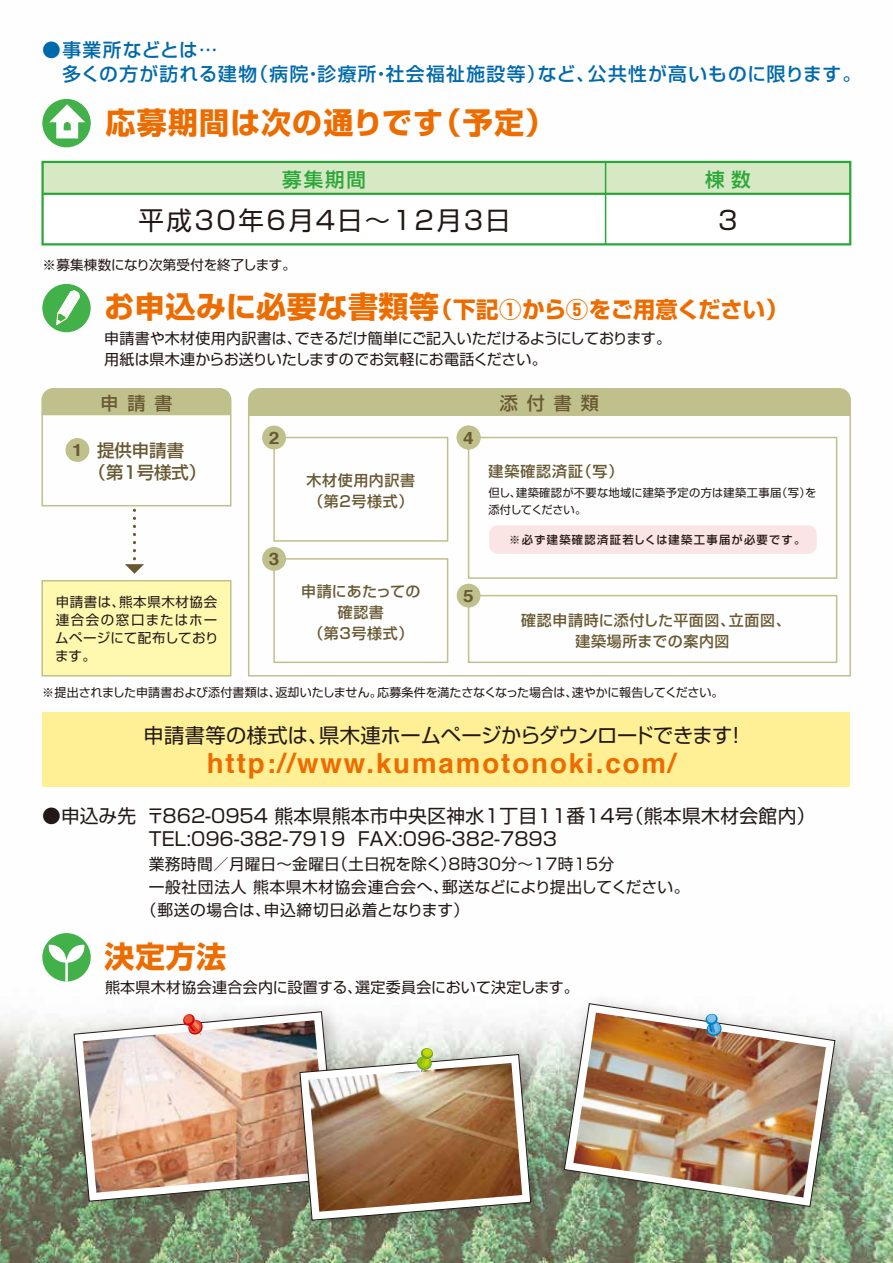
<style>
.page{position:relative;width:893px;height:1263px;background:#fff}
.page>*{position:absolute;margin:0;border:0;box-sizing:border-box;transform-origin:0 0}
.t1{font:700 30px "Shin Go Pro";letter-spacing:.04em;color:#ed6c00}
.t2{font:700 27.6px "Helvetica";letter-spacing:.07em;color:#ed6c00}
.t3{font:25.5px "Shin Go Pro";letter-spacing:.1em;color:#221815}
.t4{font:700 22.5px "Shin Go Pro";letter-spacing:-.005em;color:#ed6c00}
.t5{font:20.25px "Shin Go Pro";letter-spacing:-.01em;color:#221815}
.t6{font:500 19.5px "Shin Go Pro";color:#2aa738}
.t7{font:18.75px/23.2px "Shin Go Pro";letter-spacing:.01em;color:#221815}
.t8{font:500 18.75px/24px "Shin Go Pro";letter-spacing:.065em;color:#0069ac}
.t9{font:500 18px "Shin Go Pro";letter-spacing:.5em;color:#685932}
.t10{font:500 17.4px/22.5px "Shin Go Pro";color:#685932}
.t11{font:700 17.1px "Helvetica";color:#685932;scale:1.11 1}
.t12{font:15.75px "Shin Go Pro";letter-spacing:.02em;color:#221815}
.t13{font:15.75px "Shin Go Pro";letter-spacing:.04em;color:#221815}
.t14{font:500 15px/21px "Shin Go Pro";letter-spacing:.04em;color:#685932;text-align:center}
.t15{font:15px/21px "Shin Go Pro";color:#221815}
.t16{font:15px "Shin Go Pro";letter-spacing:.02em;color:#221815}
.t17{font:13.5px/18px "Shin Go Pro";letter-spacing:.025em;color:#221815;text-align:justify}
.t18{font:13.5px "Shin Go Pro";letter-spacing:-.01em;color:#221815}
.t19{font:12px "Shin Go Pro";letter-spacing:-.01em;color:#221815}
.t20{font:11.25px/17.2px "Shin Go Pro";letter-spacing:.025em;color:#221815}
.t21{font:500 11.25px "Shin Go Pro";letter-spacing:.12em;color:#221815}
.s1{font-size:30px}
</style>
<div class="page">
<img style="left:0;top:98px;width:893px;height:1165px">
<div style="left:42px;top:284px;width:49px;height:48px;background:#43b149;border-radius:50%"></div>
<svg style="left:56px;top:290px;width:24px;height:35px"></svg>
<div style="left:42px;top:712px;width:808px;height:74px;background:#fff096"></div>
<svg style="left:247px;top:387px;width:605px;height:290px"></svg>
<div style="left:41px;top:580px;width:190px;height:96px;background:#fff9b0;border:2px solid #c0c08c"></div>
<svg style="left:41px;top:387px;width:191px;height:187px"></svg>
<div style="left:42px;top:99px;width:49px;height:48px;background:#43b149;border-radius:50%"></div>
<svg style="left:49px;top:104px;width:36px;height:34px"></svg>
<div style="left:468px;top:595px;width:369px;height:68px;border:2px solid #c0c08c"></div>
<div style="left:457px;top:584px;width:23px;height:23px;background:#c0c08c;border-radius:50%"></div>
<div style="left:43px;top:162px;width:807px;height:82px;background:#fff"></div>
<div style="left:43px;top:162px;width:807px;height:32px;background:#d6e9c4"></div>
<hr style="left:605px;top:162px;width:1px;height:82px;background:#2aa738">
<hr style="left:43px;top:193px;width:807px;height:2px;background:#2aa738">
<div style="left:41px;top:161px;width:810px;height:84px;border:2px solid #2aa738"></div>
<img style="left:55px;top:993px;width:309px;height:237px">
<svg style="left:73px;top:1011px;width:264px;height:191px"></svg>
<img style="left:83px;top:1020px;width:245px;height:173px">
<svg style="left:182px;top:1013px;width:22px;height:22px"></svg>
<img style="left:280px;top:1036px;width:279px;height:213px">
<img style="left:544px;top:985px;width:318px;height:249px">
<svg style="left:563px;top:1003px;width:273px;height:204px"></svg>
<img style="left:573px;top:1012px;width:253px;height:185px">
<svg style="left:705px;top:1013px;width:18px;height:25px"></svg>
<img style="left:299px;top:1053px;width:232px;height:168px">
<div style="left:421px;top:1048px;width:12px;height:11px;background:#6ea61f;border-radius:50%"></div>
<div style="left:423px;top:1048px;width:9px;height:9px;background:#c4d700;border-radius:50%"></div>
<div style="left:42px;top:933px;width:49px;height:48px;background:#43b149;border-radius:50%"></div>
<svg style="left:49px;top:944px;width:36px;height:37px"></svg>
<div style="left:489px;top:525px;width:328px;height:29px;background:#fbe5e4;border-radius:9px"></div>
<p class="t8" style="left:42px;top:35px;width:820px">●事業所などとは…<br>　多くの方が訪れる建物（病院・診療所・社会福祉施設等）など、公共性が高いものに限ります。</p>
<h1 class="t1" style="left:106px;top:99px;width:451px">応募期間は次の通りです（予定）</h1>
<p class="t6" style="left:282px;top:163px;width:85px">募集期間</p>
<p class="t6" style="left:705px;top:163px;width:47px">棟 数</p>
<h3 class="t3" style="left:139px;top:200px;width:374px">平成30年6月4日～12月3日</h3>
<h3 class="t3" style="left:718px;top:200px;width:21px">3</h3>
<p class="t18" style="left:43px;top:253px;width:255px">※募集棟数になり次第受付を終了します。</p>
<p class="t4" style="left:104px;top:292px;width:685px"><span class="s1">お申込みに必要な書類等</span>（下記①から⑤をご用意ください）</p>
<p class="t15" style="left:104px;top:326px;width:568px">申請書や木材使用内訳書は、できるだけ簡単にご記入いただけるようにしております。用紙は県木連からお送りいたしますのでお気軽にお電話ください。</p>
<p class="t11" style="left:72px;top:437px;width:11px">1</p>
<p class="t9" style="left:100px;top:388px;width:73px">申請書</p>
<p class="t9" style="left:500px;top:388px;width:100px">添付書類</p>
<p class="t10" style="left:89px;top:437px;width:119px;text-indent:8px">提供申請書<br>（第1号様式）</p>
<p class="t11" style="left:269px;top:424px;width:11px">2</p>
<p class="t11" style="left:269px;top:545px;width:11px">3</p>
<p class="t14" style="left:307px;top:468px;width:110px;text-align:left">木材使用内訳書（第2号様式）</p>
<p class="t11" style="left:463px;top:424px;width:11px">4</p>
<p class="t14" style="left:489px;top:459px;width:136px">建築確認済証（写）</p>
<p class="t20" style="left:488px;top:482px;width:329px">但し、建築確認が不要な地域に建築予定の方は建築工事届（写）を添付してください。</p>
<p class="t21" style="left:509px;top:530px;width:298px">※必ず建築確認済証若しくは建築工事届が必要です。</p>
<p class="t17" style="left:55px;top:591px;width:165px">申請書は、熊本県木材協会連合会の窓口またはホームページにて配布しております。</p>
<p class="t14" style="left:301px;top:579px;width:121px">申請にあたっての確認書<br>（第3号様式）</p>
<p class="t11" style="left:463px;top:582px;width:11px">5</p>
<p class="t14" style="left:521px;top:608px;width:271px">確認申請時に添付した平面図、立面図、建築場所までの案内図</p>
<p class="t19" style="left:42px;top:682px;width:683px">※提出されました申請書および添付書類は、返却いたしません。応募条件を満たさなくなった場合は、速やかに報告してください。</p>
<p class="t5" style="left:143px;top:718px;width:604px">申請書等の様式は、県木連ホームページからダウンロードできます！</p>
<h2 class="t2" style="left:207px;top:741px;width:470px">http://www.kumamotonoki.com/</h2>
<p class="t7" style="left:149px;top:802px;width:668px;text-indent:-106px">●申込み先 〒862-0954 熊本県熊本市中央区神水1丁目11番14号（熊本県木材会館内）<br>TEL:096-382-7919 FAX:096-382-7893</p>
<p class="t12" style="left:149px;top:851px;width:467px">業務時間／月曜日～金曜日（土日祝を除く）8時30分～17時15分</p>
<p class="t13" style="left:149px;top:874px;width:542px">一般社団法人 熊本県木材協会連合会へ、郵送などにより提出してください。</p>
<p class="t12" style="left:141px;top:897px;width:330px">（郵送の場合は、申込締切日必着となります）</p>
<h1 class="t1" style="left:105px;top:933px;width:123px">決定方法</h1>
<p class="t16" style="left:105px;top:975px;width:475px">熊本県木材協会連合会内に設置する、選定委員会において決定します。</p>
</div>
